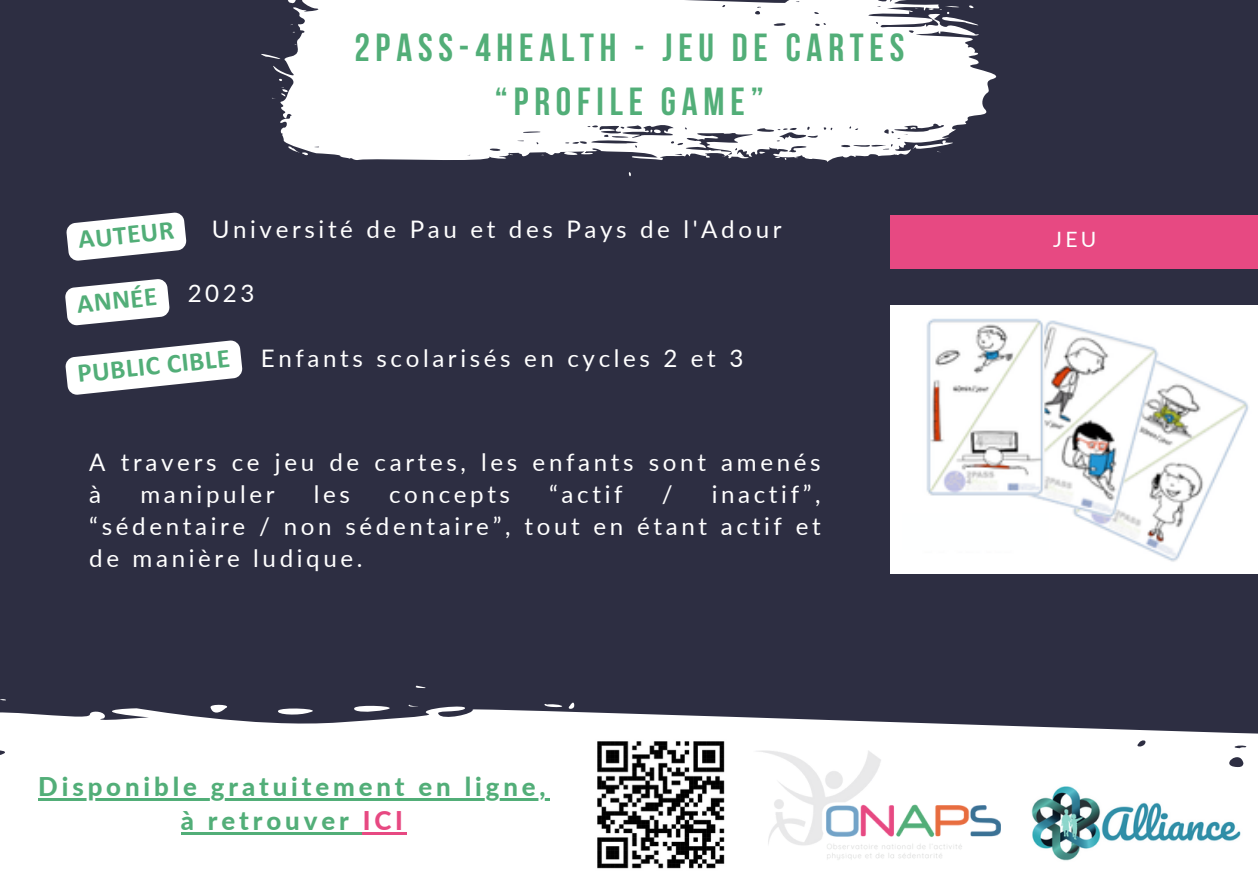
<style>
.page{position:relative;width:1258px;height:894px;background:#fff}
.page>*{position:absolute;margin:0;border:0;box-sizing:border-box;transform-origin:0 0}
.t1{font:700 39px/54px "Bebas Neue";letter-spacing:.15em;color:#52ae78;text-align:center}
.t2{font:700 27px "Calibri";color:#52ae78}
.t3{font:800 25.8px/34.5px "Lato";letter-spacing:.15em;color:#52ae78;text-align:center}
.t4{font:24px/32.1px "Lato";letter-spacing:.15em;color:#fff}
.t5{font:21px "Lato";color:#feffff}
.s1{color:#e74982}
</style>
<div class="page">
<div style="left:0;top:0;width:1258px;height:893px;background:#2d2e42"></div>
<svg style="left:0;top:685px;width:1258px;height:208px;fill:#fff"></svg>
<svg style="left:261px;top:0;width:736px;height:177px;fill:#fff"></svg>
<div style="left:891px;top:215px;width:367px;height:54px;background:#e74982"></div>
<img style="left:891px;top:305px;width:367px;height:268px">
<div style="left:901px;top:513px;width:147px;height:36px;background:#feffff"></div>
<img style="left:591px;top:735px;width:137px;height:137px">
<hr style="left:38px;top:797px;width:511px;height:3px;background:#52ae78">
<hr style="left:181px;top:832px;width:182px;height:2px;background:#52ae78">
<hr style="left:363px;top:832px;width:44px;height:2px;background:#e74982">
<svg style="left:66px;top:212px;width:121px;height:49px"></svg>
<svg style="left:65px;top:279px;width:105px;height:47px"></svg>
<svg style="left:65px;top:340px;width:178px;height:55px"></svg>
<img style="left:753px;top:750px;width:248px;height:113px">
<img style="left:1017px;top:773px;width:234px;height:101px">
<h4 class="t1" style="left:354px;top:24px;width:551px">2PASS-4HEALTH - JEU DE CARTES “PROFILE GAME”</h4>
<p class="t4" style="left:212px;top:212px;width:571px">Université de Pau et des Pays de l'Adour</p>
<p class="t2" style="left:77px;top:228px;width:98px;rotate:-6deg">AUTEUR</p>
<h2 class="t2" style="left:76px;top:293px;width:82px;rotate:-6deg">ANNÉE</h2>
<h4 class="t2" style="left:76px;top:362px;width:155px;rotate:-6deg">PUBLIC CIBLE</h4>
<p class="t4" style="left:188px;top:276px;width:68px">2023</p>
<h1 class="t4" style="left:261px;top:341px;width:484px">Enfants scolarisés en cycles 2 et 3</h1>
<p class="t4" style="left:89px;top:445px;width:733px">A travers ce jeu de cartes, les enfants sont amenés à</p>
<p class="t4" style="left:89px;top:477px;width:733px;text-align:justify;text-indent:622px">inactif”, “sédentaire / non sédentaire”, tout en étant actif et de manière ludique.</p>
<p class="t4" style="left:140px;top:477px;width:136px">manipuler</p>
<p class="t4" style="left:314px;top:477px;width:38px">les</p>
<p class="t4" style="left:389px;top:477px;width:122px">concepts</p>
<p class="t4" style="left:549px;top:477px;width:75px">“actif</p>
<p class="t4" style="left:662px;top:477px;width:12px">/</p>
<h4 class="t3" style="left:38px;top:768px;width:509px">Disponible gratuitement en ligne, à retrouver <span class="s1">ICI</span></h4>
<p class="t5" style="left:1053px;top:226px;width:44px">JEU</p>
</div>
